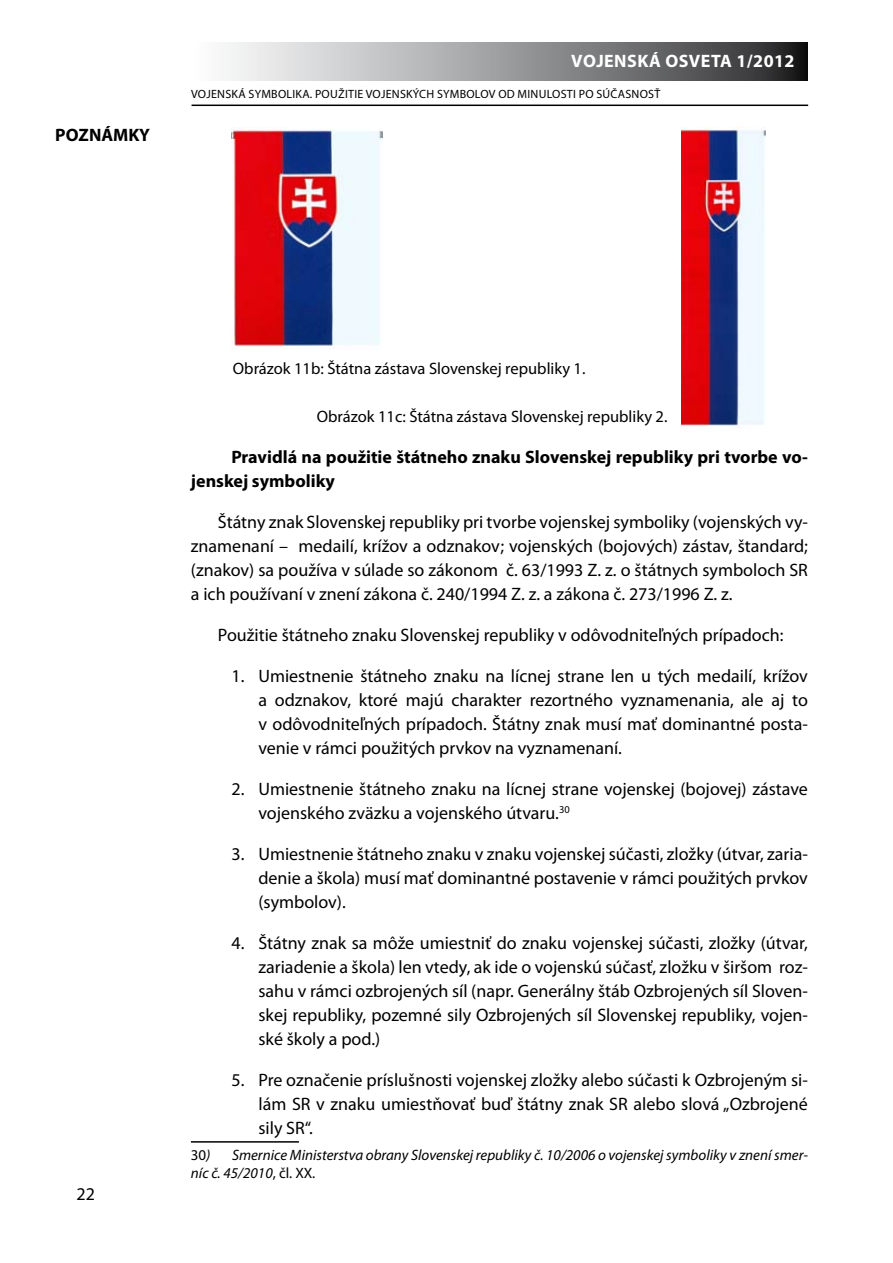
<style>
.page{position:relative;width:893px;height:1263px;background:#fff}
.page>*{position:absolute;margin:0;border:0;box-sizing:border-box;transform-origin:0 0}
.t1{font:18px/24px "Myriad Pro";color:#000;text-align:justify}
.t2{font:700 18px/24px "Myriad Pro";color:#000}
.t3{font:700 18px "Myriad Pro";letter-spacing:.025em;color:#fff}
.t4{font:16.5px "Myriad Pro";color:#000}
.t5{font:italic 15px/18px "Myriad Pro";color:#000}
.t6{font:12px "Myriad Pro";letter-spacing:.02em;color:#000}
.s1{font-style:normal}
</style>
<div class="page">
<svg style="left:228px;top:43px;width:580px;height:38px;background:#939495"></svg>
<hr style="left:192px;top:105px;width:616px;height:1px;background:#000">
<hr style="left:191px;top:1141px;width:108px;height:1px;background:#000">
<img style="left:231px;top:128px;width:151px;height:222px">
<img style="left:681px;top:127px;width:84px;height:300px">
<p class="t2" style="left:55px;top:122px;width:96px">POZNÁMKY</p>
<p class="t3" style="left:571px;top:49px;width:225px">VOJENSKÁ OSVETA 1/2012</p>
<p class="t6" style="left:191px;top:87px;width:15px">Vojenská</p>
<p class="t6" style="left:249px;top:87px;width:8px">symbolika</p>
<p class="t6" style="left:310px;top:87px;width:41px">. Použitie</p>
<p class="t6" style="left:366px;top:87px;width:8px">vojensk</p>
<p class="t6" style="left:413px;top:87px;width:33px">ých symbolov</p>
<p class="t6" style="left:498px;top:87px;width:27px">od minulosti</p>
<p class="t6" style="left:579px;top:87px;width:26px">po súčasnosť</p>
<p class="t1" style="left:77px;top:1181px;width:20px">22</p>
<p class="t4" style="left:233px;top:358px;width:354px">Obrázok 11b: Štátna zástava Slovenskej republiky 1.</p>
<p class="t4" style="left:317px;top:406px;width:352px">Obrázok 11c: Štátna zástava Slovenskej republiky 2.</p>
<p class="t2" style="left:191px;top:444px;width:618px;text-indent:40px">Pravidlá na použitie štátneho znaku Slovenskej republiky pri tvorbe vo&shy;jenskej symboliky</p>
<p class="t1" style="left:191px;top:509px;width:619px;text-indent:27px">Štátny znak Slovenskej republiky pri tvorbe vojenskej symboliky (vojenských vy&shy;znamenaní – medailí, krížov a odznakov; vojenských (bojových) zástav, štandard; (znakov) sa používa v súlade so zákonom č. 63/1993 Z. z. o štátnych symboloch SR a ich používaní v znení zákona č. 240/1994 Z. z. a zákona č. 273/1996 Z. z.</p>
<p class="t1" style="left:218px;top:622px;width:567px">Použitie štátneho znaku Slovenskej republiky v odôvodniteľných prípadoch:</p>
<p class="t1" style="left:258px;top:663px;width:551px;text-indent:-27px">1. Umiestnenie štátneho znaku na lícnej strane len u tých medailí, krížov a odznakov, ktoré majú charakter rezortného vyznamenania, ale aj to v odôvodniteľných prípadoch. Štátny znak musí mať dominantné posta&shy;venie v rámci použitých prvkov na vyznamenaní.</p>
<p class="t1" style="left:258px;top:776px;width:551px;text-indent:-27px">2. Umiestnenie štátneho znaku na lícnej strane vojenskej (bojovej) zástave vojenského zväzku a vojenského útvaru.<sup>30</sup></p>
<p class="t1" style="left:258px;top:841px;width:551px;text-indent:-27px">3. Umiestnenie štátneho znaku v znaku vojenskej súčasti, zložky (útvar, zaria&shy;denie a škola) musí mať dominantné postavenie v rámci použitých prvkov (symbolov).</p>
<p class="t1" style="left:258px;top:930px;width:551px;text-indent:-27px">4. Štátny znak sa môže umiestniť do znaku vojenskej súčasti, zložky (útvar, zariadenie a škola) len vtedy, ak ide o vojenskú súčasť, zložku v širšom roz&shy;sahu v rámci ozbrojených síl (napr. Generálny štáb Ozbrojených síl Sloven&shy;skej republiky, pozemné sily Ozbrojených síl Slovenskej republiky, vojen&shy;ské školy a pod.)</p>
<p class="t1" style="left:258px;top:1067px;width:551px;text-indent:-27px">5. Pre označenie príslušnosti vojenskej zložky alebo súčasti k Ozbrojeným si&shy;lám SR v znaku umiestňovať buď štátny znak SR alebo slová „Ozbrojené sily SR“.</p>
<p class="t5" style="left:191px;top:1145px;width:618px"><span class="s1">30</span>) Smernice Ministerstva obrany Slovenskej republiky č. 10/2006 o vojenskej symboliky v znení smer&shy;níc č. 45/2010<span class="s1">, čl. XX.</span></p>
</div>
